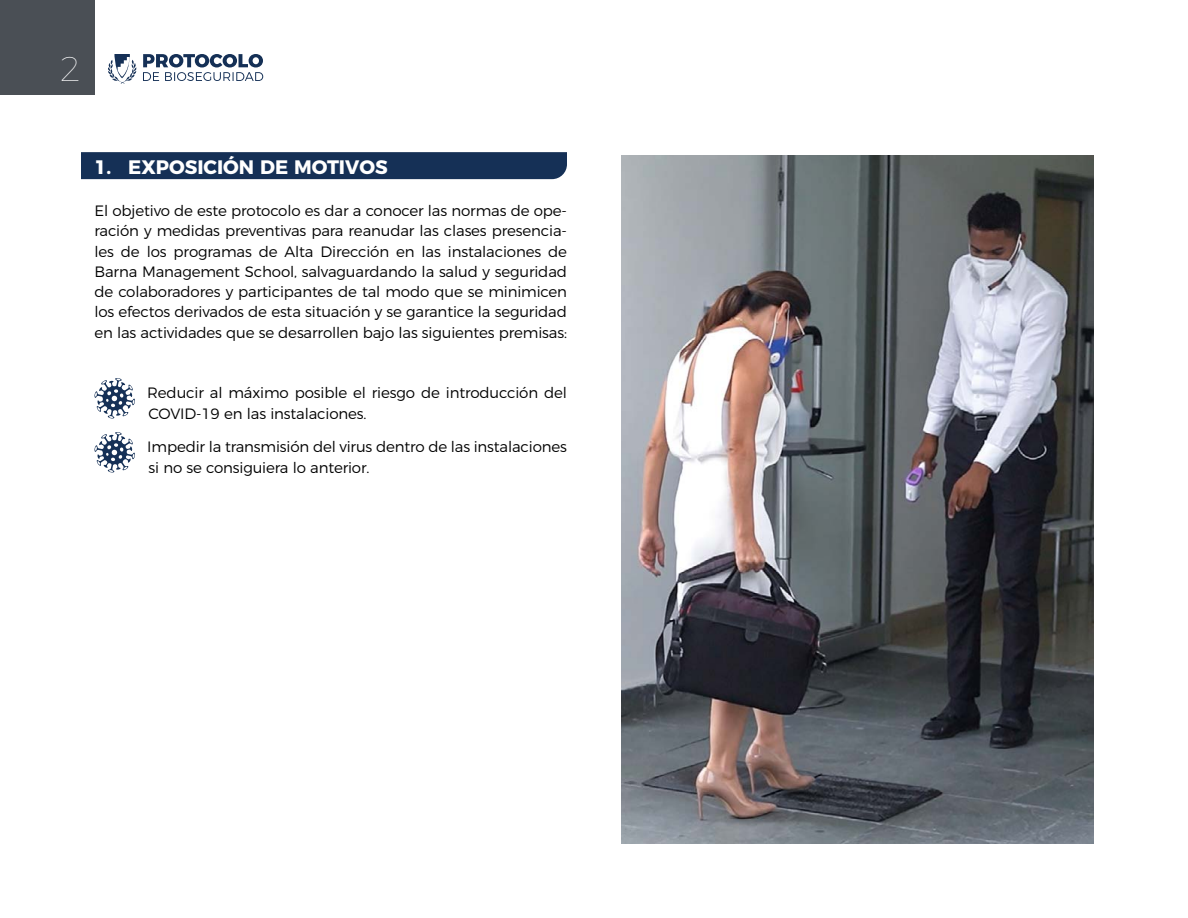
<style>
.page{position:relative;width:1188px;height:918px;background:#fff}
.page>*{position:absolute;margin:0;border:0;box-sizing:border-box;transform-origin:0 0}
.t1{font:100 34.5px "Montserrat";color:#fff}
.t2{font:700 19.5px "Montserrat";color:#fff}
.Texto_general{font:300 15px/20.2px "Montserrat";letter-spacing:-.01em;color:#000;text-align:justify}
.Texto_general_bullet{font:300 15px/20.2px "Montserrat";letter-spacing:-.01em;color:#000}
</style>
<div class="page">
<svg style="left:143px;top:54px;width:120px;height:27px"></svg>
<svg style="left:108px;top:54px;width:29px;height:30px"></svg>
<div style="left:0;top:0;width:94px;height:94px;background:#4a4f55"></div>
<div style="left:81px;top:152px;width:486px;height:27px;background:#153056"></div>
<svg style="left:94px;top:378px;width:41px;height:41px"></svg>
<svg style="left:94px;top:432px;width:41px;height:41px"></svg>
<img style="left:621px;top:155px;width:473px;height:689px">
<h1 class="t1" style="left:60px;top:43px;width:23px">2</h1>
<p class="t2" style="left:94px;top:151px;width:295px">1. EXPOSICIÓN DE MOTIVOS</p>
<p class="Texto_general" style="left:94px;top:199px;width:474px">El objetivo de este protocolo es dar a conocer las normas de ope&shy;ración y medidas preventivas para reanudar las clases presencia&shy;les de los programas de Alta Dirección en las instalaciones de Barna Management School, salvaguardando la salud y seguridad de colaboradores y participantes de tal modo que se minimicen los efectos derivados de esta situación y se garantice la seguridad en las actividades que se desarrollen bajo las siguientes premisas:</p>
<p class="Texto_general_bullet" style="left:147px;top:382px;width:421px">Reducir al máximo posible el riesgo de introducción del<br>COVID-19 en las instalaciones.</p>
<p class="Texto_general_bullet" style="left:147px;top:436px;width:421px">Impedir la transmisión del virus dentro de las instalaciones si no se consiguiera lo anterior.</p>
</div>
